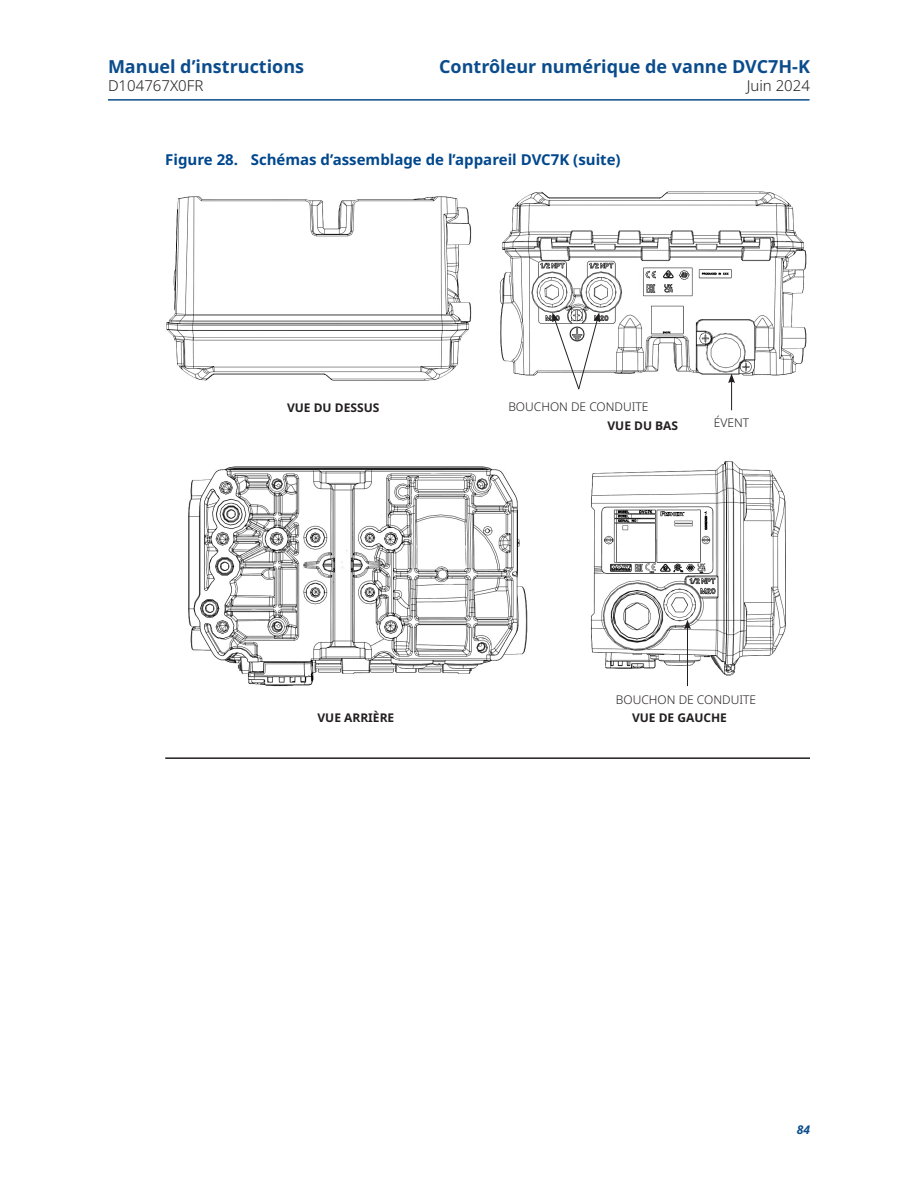
<style>
.page{position:relative;width:918px;height:1188px;background:#fff}
.page>*{position:absolute;margin:0;border:0;box-sizing:border-box;transform-origin:0 0}
.t1{font:700 18px "Noto Sans";color:#0b4c8c}
._03_Figure_title_-_2_digits_Top_of_Page{font:700 15px "Noto Sans";color:#01478d}
.t2{font:300 15px "Noto Sans";color:#231f20}
._03_Figure_call_outs{font:700 12px "Noto Sans";color:#231f20}
._03_Figure_call_outs-2{font:300 12px "Noto Sans";color:#231f20}
.t3{font:italic 700 12px "Noto Sans";color:#0b4c8c}
</style>
<div class="page">
<hr style="left:108px;top:99px;width:702px;height:2px;background:#0b4c8c">
<hr style="left:165px;top:757px;width:645px;height:2px;background:#231f20">
<img style="left:166px;top:196px;width:306px;height:185px">
<img style="left:499px;top:191px;width:308px;height:185px">
<svg style="left:728px;top:374px;width:7px;height:36px"></svg>
<svg style="left:552px;top:312px;width:48px;height:78px"></svg>
<img style="left:188px;top:466px;width:340px;height:221px">
<img style="left:591px;top:461px;width:195px;height:215px">
<hr style="left:687px;top:627px;width:1px;height:59px;background:#231f20">
<svg style="left:684px;top:620px;width:7px;height:9px"></svg>
<p class="t1" style="left:108px;top:57px;width:198px">Manuel d’instructions</p>
<p class="t1" style="left:439px;top:57px;width:372px">Contrôleur numérique de vanne DVC7H-K</p>
<p class="t2" style="left:108px;top:77px;width:97px">D104767X0FR</p>
<p class="t2" style="left:747px;top:77px;width:65px">Juin 2024</p>
<p class="_03_Figure_title_-_2_digits_Top_of_Page" style="left:165px;top:151px;width:457px">Figure 28. Schémas d’assemblage de l’appareil DVC7K (suite)</p>
<p class="_03_Figure_call_outs" style="left:287px;top:401px;width:94px">VUE DU DESSUS</p>
<p class="_03_Figure_call_outs-2" style="left:508px;top:400px;width:142px">BOUCHON DE CONDUITE</p>
<p class="_03_Figure_call_outs" style="left:607px;top:419px;width:72px">VUE DU BAS</p>
<p class="_03_Figure_call_outs-2" style="left:714px;top:416px;width:37px">ÉVENT</p>
<p class="_03_Figure_call_outs-2" style="left:616px;top:693px;width:142px">BOUCHON DE CONDUITE</p>
<p class="_03_Figure_call_outs" style="left:317px;top:711px;width:78px">VUE ARRIÈRE</p>
<p class="_03_Figure_call_outs" style="left:632px;top:711px;width:97px">VUE DE GAUCHE</p>
<p class="t3" style="left:797px;top:1121px;width:15px">84</p>
</div>
